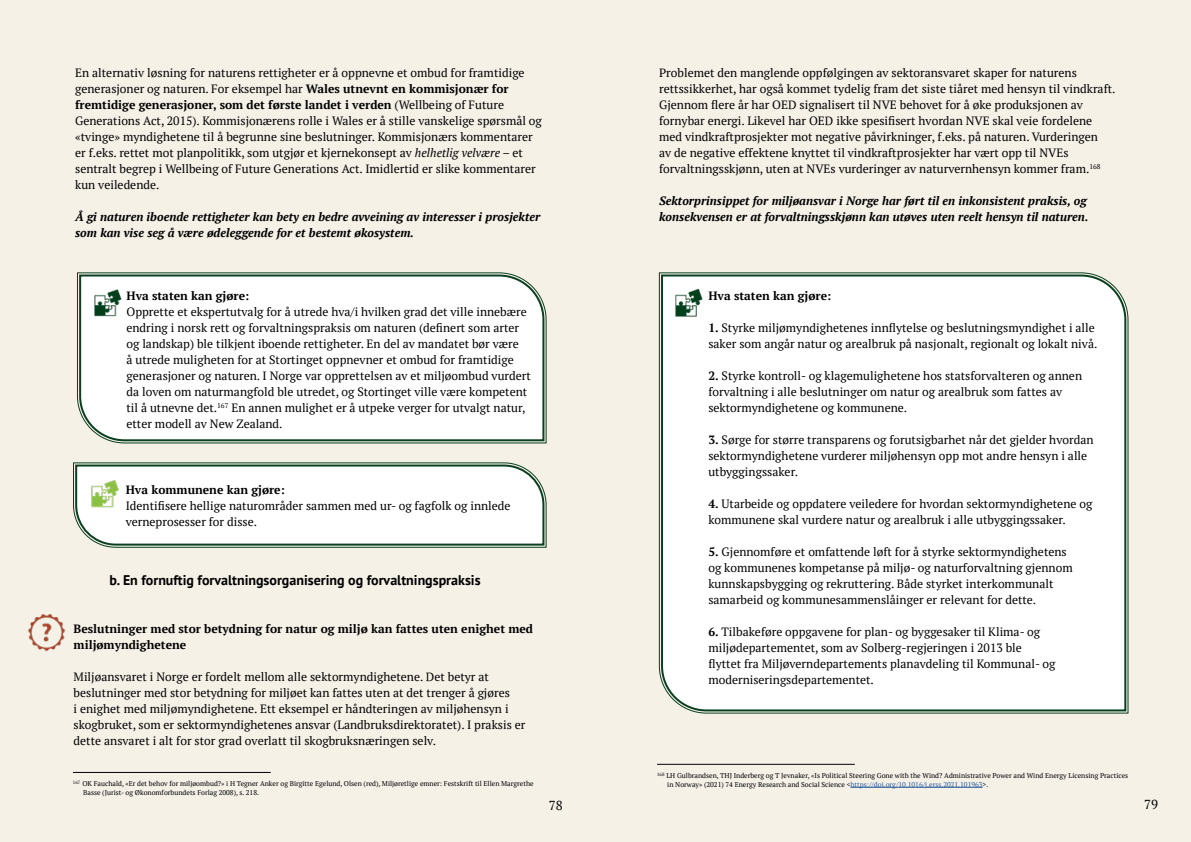
<style>
.page{position:relative;width:1191px;height:842px;background:#f5f1e7}
.page>*{position:absolute;margin:0;border:0;box-sizing:border-box;transform-origin:0 0}
.t1{font:700 14px "PT Sans";color:#000}
.t2{font:13px "PT Serif";color:#000}
.t3{font:12px/16px "PT Serif";color:#000}
.t4{font:italic 700 12px/16px "PT Serif";color:#000}
.t5{font:700 12px/16px "PT Serif";color:#000}
.t6{font:7px/8.4px "PT Serif";color:#000}
.s1{font-weight:700}
.s2{font-style:italic}
.s3{color:#275b9b}
</style>
<div class="page">
<svg style="left:77px;top:272px;width:470px;height:172px;background:#7d9682"></svg>
<div style="left:78px;top:273px;width:467px;height:169px;background:#fff"></div>
<img style="left:84px;top:279px;width:45px;height:47px">
<svg style="left:73px;top:462px;width:474px;height:86px"></svg>
<svg style="left:74px;top:463px;width:471px;height:84px;background:#eef1ef"></svg>
<img style="left:82px;top:473px;width:42px;height:43px">
<img style="left:28px;top:614px;width:38px;height:38px">
<hr style="left:73px;top:772px;width:198px;height:1px;background:#000">
<div style="left:660px;top:273px;width:467px;height:439px;background:#fff"></div>
<img style="left:664px;top:278px;width:47px;height:48px">
<hr style="left:850px;top:787px;width:132px;height:1px;background:#275b9b">
<hr style="left:657px;top:764px;width:197px;height:1px;background:#000">
<p class="t3" style="left:75px;top:65px;width:468px">En alternativ løsning for naturens rettigheter er å oppnevne et ombud for framtidige generasjoner og naturen. For eksempel har <span class="s1">Wales utnevnt en kommisjonær for fremtidige generasjoner, som det første landet i verden</span> (Wellbeing of Future Generations Act, 2015). Kommisjonærens rolle i Wales er å stille vanskelige spørsmål og «tvinge» myndighetene til å begrunne sine beslutninger. Kommisjonærs kommentarer er f.eks. rettet mot planpolitikk, som utgjør et kjernekonsept av <span class="s2">helhetlig velvære</span> – et sentralt begrep i Wellbeing of Future Generations Act. Imidlertid er slike kommentarer kun veiledende.</p>
<p class="t4" style="left:75px;top:209px;width:467px">Å gi naturen iboende rettigheter kan bety en bedre avveining av interesser i prosjekter som kan vise seg å være ødeleggende for et bestemt økosystem.</p>
<p class="t5" style="left:126px;top:287px;width:124px">Hva staten kan gjøre:</p>
<p class="t3" style="left:126px;top:303px;width:406px">Opprette et ekspertutvalg for å utrede hva/i hvilken grad det ville innebære endring i norsk rett og forvaltningspraksis om naturen (definert som arter og landskap) ble tilkjent iboende rettigheter. En del av mandatet bør være<br>å utrede muligheten for at Stortinget oppnevner et ombud for framtidige generasjoner og naturen. I Norge var opprettelsen av et miljøombud vurdert da loven om naturmangfold ble utredet, og Stortinget ville være kompetent til å utnevne det.<sup>167</sup> En annen mulighet er å utpeke verger for utvalgt natur, etter modell av New Zealand.</p>
<p class="t5" style="left:126px;top:482px;width:161px">Hva kommunene kan gjøre:</p>
<p class="t3" style="left:126px;top:498px;width:386px">Identifisere hellige naturområder sammen med ur- og fagfolk og innlede verneprosesser for disse.</p>
<p class="t1" style="left:110px;top:571px;width:372px">b. En fornuftig forvaltningsorganisering og forvaltningspraksis</p>
<p class="t5" style="left:74px;top:621px;width:461px">Beslutninger med stor betydning for natur og miljø kan fattes uten enighet med miljømyndighetene</p>
<p class="t3" style="left:74px;top:669px;width:453px">Miljøansvaret i Norge er fordelt mellom alle sektormyndighetene. Det betyr at beslutninger med stor betydning for miljøet kan fattes uten at det trenger å gjøres<br>i enighet med miljømyndighetene. Ett eksempel er håndteringen av miljøhensyn i skogbruket, som er sektormyndighetenes ansvar (Landbruksdirektoratet). I praksis er dette ansvaret i alt for stor grad overlatt til skogbruksnæringen selv.</p>
<p class="t6" style="left:83px;top:780px;width:452px;text-indent:-10px"><sup>167</sup> OK Fauchald, «Er det behov for miljøombud?» i H Tegner Anker og Birgitte Egelund, Olsen (red), Miljøretlige emner: Festskrift til Ellen Margrethe<br>Basse (Jurist- og Økonomforbundets Forlag 2008), s. 218.</p>
<p class="t3" style="left:659px;top:65px;width:458px">Problemet den manglende oppfølgingen av sektoransvaret skaper for naturens rettssikkerhet, har også kommet tydelig fram det siste tiåret med hensyn til vindkraft.<br>Gjennom flere år har OED signalisert til NVE behovet for å øke produksjonen av fornybar energi. Likevel har OED ikke spesifisert hvordan NVE skal veie fordelene med vindkraftprosjekter mot negative påvirkninger, f.eks. på naturen. Vurderingen<br>av de negative effektene knyttet til vindkraftprosjekter har vært opp til NVEs forvaltningsskjønn, uten at NVEs vurderinger av naturvernhensyn kommer fram.<sup>168</sup></p>
<p class="t4" style="left:659px;top:193px;width:431px">Sektorprinsippet for miljøansvar i Norge har ført til en inkonsistent praksis, og konsekvensen er at forvaltningsskjønn kan utøves uten reelt hensyn til naturen.</p>
<p class="t5" style="left:708px;top:288px;width:124px">Hva staten kan gjøre:</p>
<p class="t3" style="left:708px;top:320px;width:390px"><span class="s1">1.</span> Styrke miljømyndighetenes innflytelse og beslutningsmyndighet i alle saker som angår natur og arealbruk på nasjonalt, regionalt og lokalt nivå.</p>
<p class="t3" style="left:708px;top:368px;width:375px"><span class="s1">2.</span> Styrke kontroll- og klagemulighetene hos statsforvalteren og annen forvaltning i alle beslutninger om natur og arealbruk som fattes av sektormyndighetene og kommunene.</p>
<p class="t3" style="left:708px;top:432px;width:387px"><span class="s1">3.</span> Sørge for større transparens og forutsigbarhet når det gjelder hvordan sektormyndighetene vurderer miljøhensyn opp mot andre hensyn i alle utbyggingssaker.</p>
<p class="t3" style="left:708px;top:496px;width:385px"><span class="s1">4.</span> Utarbeide og oppdatere veiledere for hvordan sektormyndighetene og kommunene skal vurdere natur og arealbruk i alle utbyggingssaker.</p>
<p class="t3" style="left:708px;top:544px;width:366px"><span class="s1">5.</span> Gjennomføre et omfattende løft for å styrke sektormyndighetens og kommunenes kompetanse på miljø- og naturforvaltning gjennom kunnskapsbygging og rekruttering. Både styrket interkommunalt samarbeid og kommunesammenslåinger er relevant for dette.</p>
<p class="t3" style="left:708px;top:624px;width:348px"><span class="s1">6.</span> Tilbakeføre oppgavene for plan- og byggesaker til Klima- og miljødepartementet, som av Solberg-regjeringen i 2013 ble flyttet fra Miljøverndepartements planavdeling til Kommunal- og moderniseringsdepartementet.</p>
<p class="t6" style="left:667px;top:772px;width:462px;text-indent:-10px"><sup>168</sup> LH Gulbrandsen, THJ Inderberg og T Jevnaker, «Is Political Steering Gone with the Wind? Administrative Power and Wind Energy Licensing Practices in Norway» (2021) 74 Energy Research and Social Science &lt;<span class="s3">https://doi.org/10.1016/j.erss.2021.101963</span>&gt;.</p>
<p class="t2" style="left:549px;top:797px;width:15px">78</p>
<p class="t2" style="left:1144px;top:796px;width:15px">79</p>
</div>
